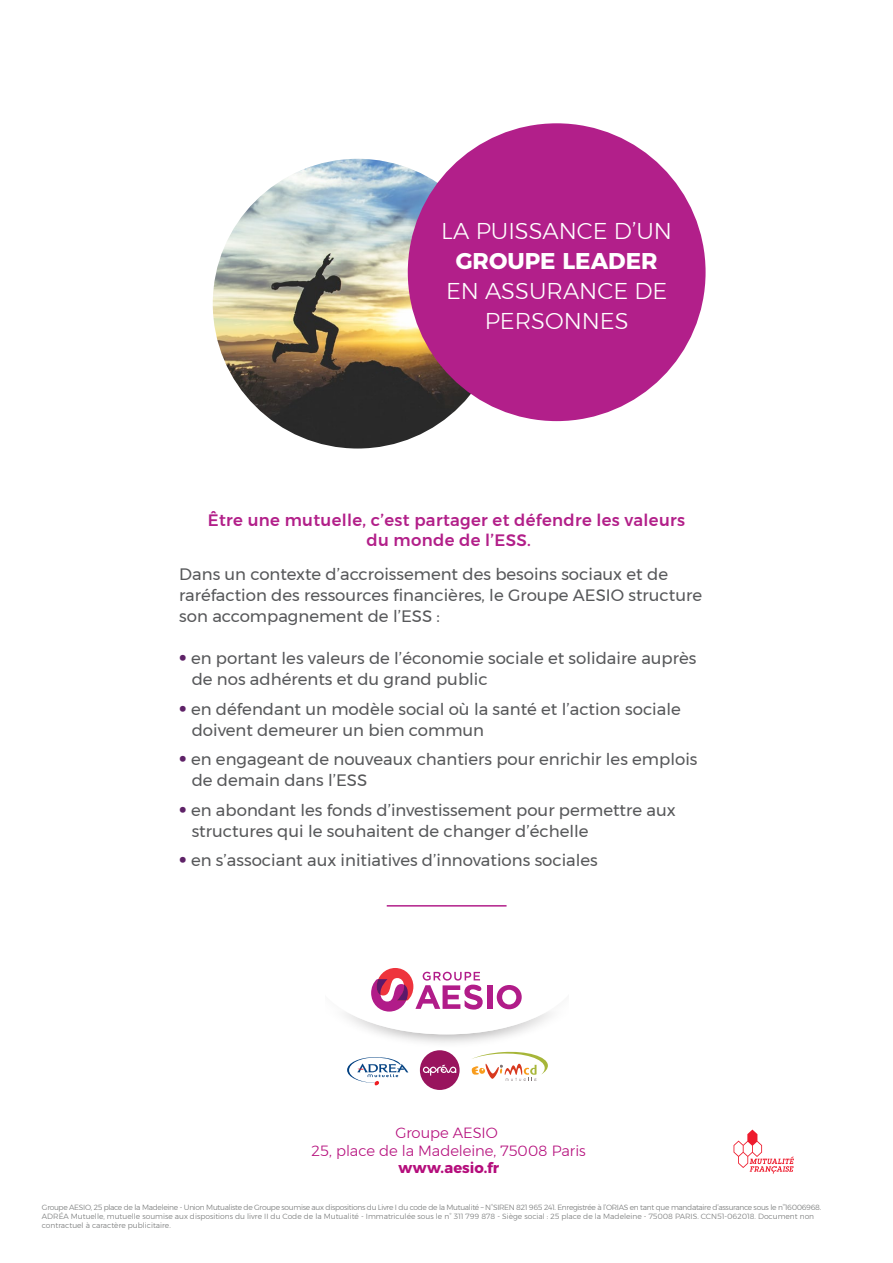
<style>
.page{position:relative;width:893px;height:1263px;background:#fff}
.page>*{position:absolute;margin:0;border:0;box-sizing:border-box;transform-origin:0 0}
.t1{font:300 22.8px/29.8px "Montserrat";color:#fff;text-align:center}
.texte{font:16.5px/21px "Montserrat";color:#57585a}
.texte-2{font:500 16.5px/19.8px "Montserrat";letter-spacing:.02em;color:#b21f89;text-align:center}
.t2{font:300 14.7px/17.7px "Montserrat";letter-spacing:-.005em;color:#b50e7c;text-align:center}
.t3{font:300 7.5px/9px "Montserrat";letter-spacing:-.01em;color:#747676}
.s1{font-weight:700}
.s2{font-weight:700;font-size:22.5px;color:#5e2267}
</style>
<div class="page">
<img style="left:213px;top:159px;width:289px;height:289px;border-radius:145px">
<svg style="left:471px;top:1051px;width:77px;height:30px"></svg>
<div style="left:420px;top:1050px;width:40px;height:40px;background:#99145e;border-radius:50%"></div>
<svg style="left:423px;top:1065px;width:33px;height:10px"></svg>
<svg style="left:347px;top:1057px;width:61px;height:28px"></svg>
<svg style="left:325px;top:968px;width:243px;height:66px"></svg>
<svg style="left:733px;top:1129px;width:61px;height:45px"></svg>
<div style="left:408px;top:123px;width:298px;height:298px;background:#b21f8a;border-radius:50%"></div>
<hr style="left:387px;top:905px;width:120px;height:1px;background:#b21f8a">
<p class="t1" style="left:441px;top:216px;width:232px">LA PUISSANCE D’UN<br><span class="s1">GROUPE LEADER<br></span>EN ASSURANCE DE<br>PERSONNES</p>
<p class="texte-2" style="left:208px;top:510px;width:479px">Être une mutuelle, c’est partager et défendre les valeurs du monde de l’ESS.</p>
<p class="texte" style="left:179px;top:563px;width:524px">Dans un contexte d’accroissement des besoins sociaux et de raréfaction des ressources financières, le Groupe AESIO structure son accompagnement de l’ESS :</p>
<p class="texte" style="left:192px;top:647px;width:506px;text-indent:-12px"><span class="s2">•</span> en portant les valeurs de l’économie sociale et solidaire auprès de nos adhérents et du grand public</p>
<p class="texte" style="left:192px;top:698px;width:491px;text-indent:-12px"><span class="s2">•</span> en défendant un modèle social où la santé et l’action sociale doivent demeurer un bien commun</p>
<p class="texte" style="left:192px;top:748px;width:507px;text-indent:-12px"><span class="s2">•</span> en engageant de nouveaux chantiers pour enrichir les emplois de demain dans l’ESS</p>
<p class="texte" style="left:192px;top:799px;width:485px;text-indent:-12px"><span class="s2">•</span> en abondant les fonds d’investissement pour permettre aux structures qui le souhaitent de changer d’échelle</p>
<p class="texte" style="left:179px;top:849px;width:420px"><span class="s2">•</span> en s’associant aux initiatives d’innovations sociales</p>
<p class="t2" style="left:312px;top:1123px;width:276px">Groupe AESIO<br>25, place de la Madeleine, 75008 Paris <span class="s1">www.aesio.fr</span></p>
<p class="t3" style="left:42px;top:1202px;width:781px">Groupe AESIO, 25 place de la Madeleine - Union Mutualiste de Groupe soumise aux dispositions du Livre I du code de la Mutualité – N°SIREN 821 965 241. Enregistrée à l’ORIAS en tant que mandataire d’assurance sous le n°16006968.<br>ADRÉA Mutuelle, mutuelle soumise aux dispositions du livre II du Code de la Mutualité - Immatriculée sous le n° 311 799 878 - Siège social : 25 place de la Madeleine - 75008 PARIS. CCN51-062018. Document non contractuel à caractère publicitaire.</p>
</div>
